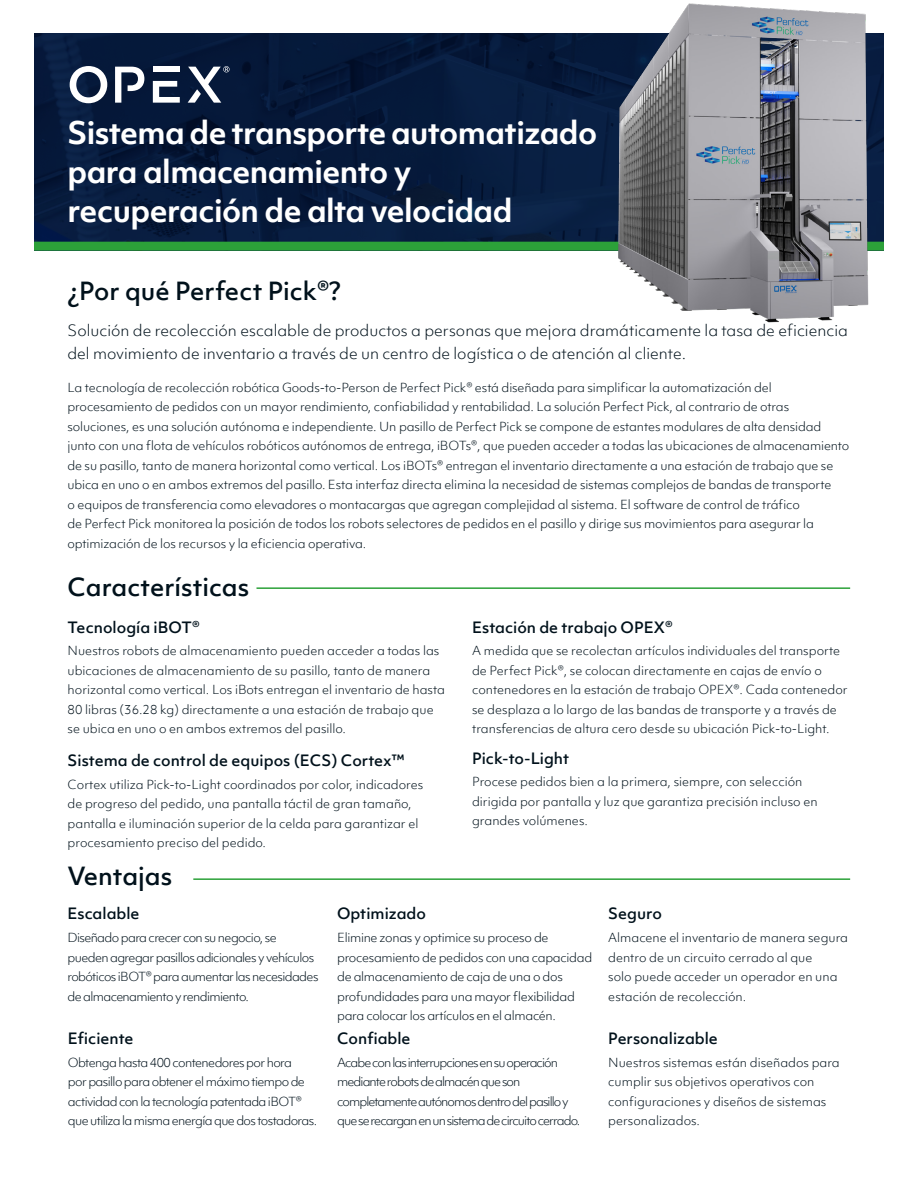
<style>
.page{position:relative;width:918px;height:1188px;background:#fff}
.page>*{position:absolute;margin:0;border:0;box-sizing:border-box;transform-origin:0 0}
.H1-Title{font:700 30px/39px "Objektiv Mk 1";letter-spacing:-.02em;color:#fff}
.H2-Header{font:500 24px "Objektiv Mk 1";color:#01111b}
.H3-Subheader{font:300 15px/22.5px "Objektiv Mk 1";color:#01111b}
.H4-SectionHeader{font:500 15px "Objektiv Mk 1";color:#01111b}
.Paragraph{font:300 12px/19.5px "Objektiv Mk 1";letter-spacing:-.01em;color:#01111b}
.Paragraph-2{font:300 12px/19.5px "Objektiv Mk 1";letter-spacing:-.05em;color:#01111b}
.Paragraph-3{font:300 12px/19.5px "Objektiv Mk 1";letter-spacing:-.075em;color:#01111b}
</style>
<div class="page">
<div style="left:34px;top:33px;width:850px;height:218px;background:#05203f"></div>
<div style="left:34px;top:242px;width:850px;height:9px;background:#2ca139"></div>
<img style="left:572px;top:3px;width:312px;height:320px">
<hr style="left:256px;top:587px;width:594px;height:2px;background:#2ca139">
<hr style="left:193px;top:878px;width:657px;height:2px;background:#2ca139">
<svg style="left:70px;top:66px;width:37px;height:37px"></svg>
<svg style="left:153px;top:81px;width:27px;height:22px"></svg>
<div style="left:153px;top:67px;width:27px;height:5px;background:#fff"></div>
<svg style="left:115px;top:67px;width:29px;height:36px"></svg>
<svg style="left:188px;top:66px;width:42px;height:37px"></svg>
<p class="H1-Title" style="left:68px;top:113px;width:531px">Sistema de transporte automatizado para almacenamiento y recuperación de alta velocidad</p>
<p class="H2-Header" style="left:68px;top:274px;width:275px">¿Por qué Perfect Pick®?</p>
<p class="H3-Subheader" style="left:68px;top:319px;width:782px">Solución de recolección escalable de productos a personas que mejora dramáticamente la tasa de eficiencia del movimiento de inventario a través de un centro de logística o de atención al cliente.</p>
<p class="Paragraph" style="left:68px;top:377px;width:783px">La tecnología de recolección robótica Goods-to-Person de Perfect Pick® está diseñada para simplificar la automatización del procesamiento de pedidos con un mayor rendimiento, confiabilidad y rentabilidad. La solución Perfect Pick, al contrario de otras soluciones, es una solución autónoma e independiente. Un pasillo de Perfect Pick se compone de estantes modulares de alta densidad junto con una flota de vehículos robóticos autónomos de entrega, iBOTs®, que pueden acceder a todas las ubicaciones de almacenamiento de su pasillo, tanto de manera horizontal como vertical. Los iBOTs® entregan el inventario directamente a una estación de trabajo que se ubica en uno o en ambos extremos del pasillo. Esta interfaz directa elimina la necesidad de sistemas complejos de bandas de transporte<br>o equipos de transferencia como elevadores o montacargas que agregan complejidad al sistema. El software de control de tráfico<br>de Perfect Pick monitorea la posición de todos los robots selectores de pedidos en el pasillo y dirige sus movimientos para asegurar la optimización de los recursos y la eficiencia operativa.</p>
<p class="H2-Header" style="left:68px;top:570px;width:183px">Características</p>
<p class="H4-SectionHeader" style="left:68px;top:616px;width:134px">Tecnología iBOT®</p>
<p class="Paragraph" style="left:68px;top:641px;width:379px">Nuestros robots de almacenamiento pueden acceder a todas las ubicaciones de almacenamiento de su pasillo, tanto de manera horizontal como vertical. Los iBots entregan el inventario de hasta 80 libras (36.28 kg) directamente a una estación de trabajo que se ubica en uno o en ambos extremos del pasillo.</p>
<p class="H4-SectionHeader" style="left:68px;top:750px;width:338px">Sistema de control de equipos (ECS) Cortex™</p>
<p class="Paragraph" style="left:68px;top:774px;width:357px">Cortex utiliza Pick-to-Light coordinados por color, indicadores de progreso del pedido, una pantalla táctil de gran tamaño, pantalla e iluminación superior de la celda para garantizar el procesamiento preciso del pedido.</p>
<p class="H2-Header" style="left:68px;top:859px;width:106px">Ventajas</p>
<p class="H4-SectionHeader" style="left:472px;top:616px;width:202px">Estación de trabajo OPEX®</p>
<p class="Paragraph" style="left:472px;top:641px;width:377px">A medida que se recolectan artículos individuales del transporte de Perfect Pick®, se colocan directamente en cajas de envío o contenedores en la estación de trabajo OPEX®. Cada contenedor se desplaza a lo largo de las bandas de transporte y a través de transferencias de altura cero desde su ubicación Pick-to-Light.</p>
<p class="H4-SectionHeader" style="left:472px;top:747px;width:99px">Pick-to-Light</p>
<p class="Paragraph" style="left:472px;top:772px;width:347px">Procese pedidos bien a la primera, siempre, con selección dirigida por pantalla y luz que garantiza precisión incluso en grandes volúmenes.</p>
<p class="H4-SectionHeader" style="left:68px;top:903px;width:74px">Escalable</p>
<p class="Paragraph-2" style="left:68px;top:928px;width:253px">Diseñado para crecer con su negocio, se pueden agregar pasillos adicionales y vehículos robóticos iBOT® para aumentar las necesidades de almacenamiento y rendimiento.</p>
<p class="H4-SectionHeader" style="left:68px;top:1028px;width:67px">Eficiente</p>
<p class="Paragraph-2" style="left:68px;top:1052px;width:251px">Obtenga hasta 400 contenedores por hora<br>por pasillo para obtener el máximo tiempo de actividad con la tecnología patentada iBOT® que utiliza la misma energía que dos tostadoras.</p>
<p class="H4-SectionHeader" style="left:337px;top:903px;width:90px">Optimizado</p>
<p class="Paragraph" style="left:337px;top:928px;width:257px">Elimine zonas y optimice su proceso de procesamiento de pedidos con una capacidad de almacenamiento de caja de una o dos profundidades para una mayor flexibilidad para colocar los artículos en el almacén.</p>
<p class="H4-SectionHeader" style="left:337px;top:1028px;width:75px">Confiable</p>
<p class="Paragraph-3" style="left:337px;top:1052px;width:245px">Acabe con las interrupciones en su operación mediante robots de almacén que son completamente autónomos dentro del pasillo y que se recargan en un sistema de circuito cerrado.</p>
<p class="H4-SectionHeader" style="left:608px;top:903px;width:55px">Seguro</p>
<p class="Paragraph" style="left:608px;top:928px;width:241px">Almacene el inventario de manera segura dentro de un circuito cerrado al que<br>solo puede acceder un operador en una estación de recolección.</p>
<p class="H4-SectionHeader" style="left:608px;top:1028px;width:111px">Personalizable</p>
<p class="Paragraph" style="left:608px;top:1052px;width:233px">Nuestros sistemas están diseñados para cumplir sus objetivos operativos con configuraciones y diseños de sistemas personalizados.</p>
</div>
